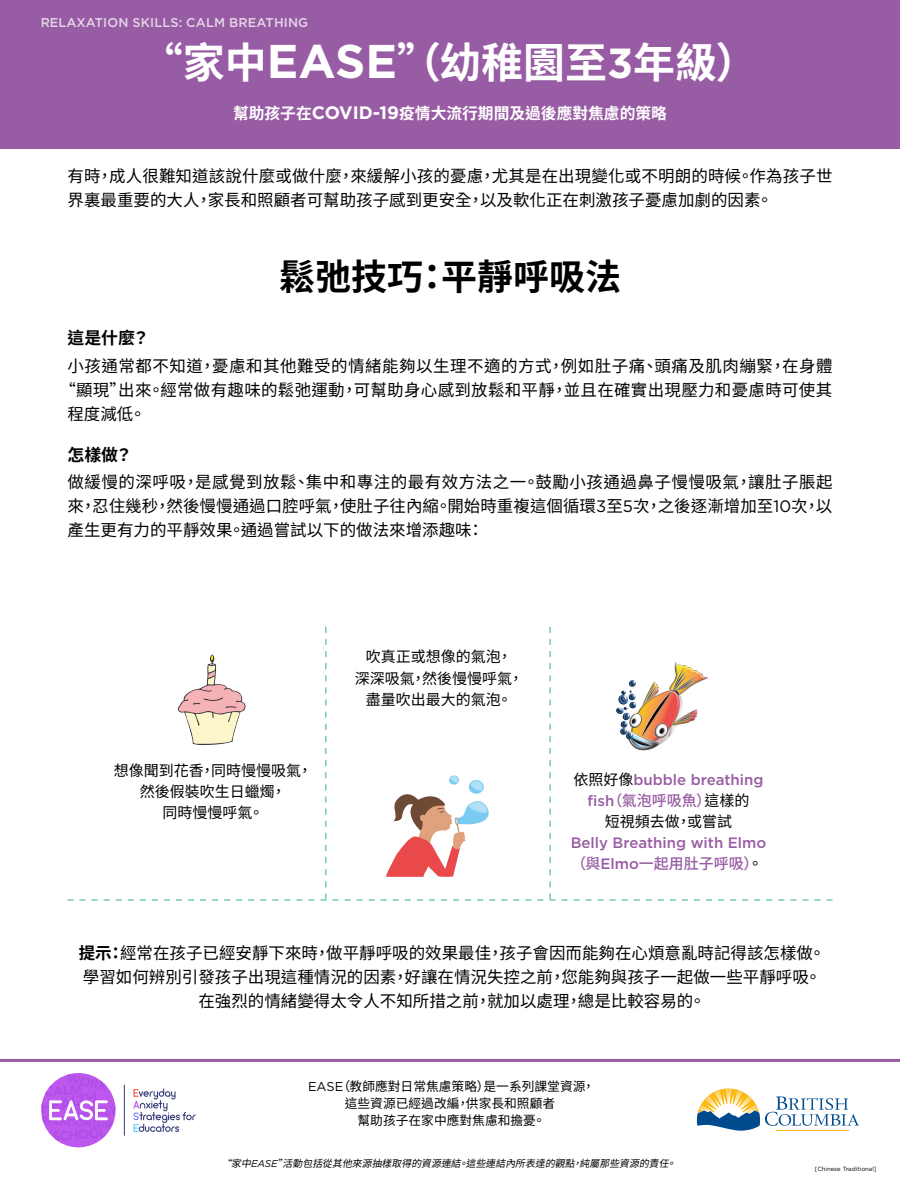
<style>
.page{position:relative;width:900px;height:1185px;background:#fff}
.page>*{position:absolute;margin:0;border:0;box-sizing:border-box;transform-origin:0 0}
.t1{font:700 42px "Source Han Sans TW";color:#fff}
.t2{font:700 36px "Source Han Sans TW";color:#000}
.t3{font:700 16.88px "Source Han Sans TW";color:#000}
.t4{font:16.5px/24px "Source Han Sans TW";color:#000}
.t5{font:16.5px "Source Han Sans TW";letter-spacing:.02em;color:#000}
.t6{font:16.5px "Source Han Sans TW";letter-spacing:.03em;color:#000}
.t7{font:700 15.75px "Source Han Sans TW";color:#fff}
.t8{font:15px/21px "Source Han Sans TW";color:#000;text-align:center}
.t9{font:500 15px "Gotham";color:#985ca4}
.t10{font:500 15px "Source Han Sans TW";color:#985ca4}
.t11{font:12.75px/17.2px "Source Han Sans TW";color:#000;text-align:center}
.t12{font:500 12.75px "Gotham";letter-spacing:.01em;color:#fff}
.t13{font:italic 9.9px "Source Han Sans TW";color:#000}
.t14{font:6px "Gotham";color:#000}
.s1{font-family:"Gotham";font-size:47.25px}
.s2{font-family:"Gotham"}
.s3{font-family:"Gotham";font-size:18px}
.s4{font-family:"Source Han Sans TW";font-weight:400;color:#000}
.s5{font-family:"Gotham";font-weight:500;color:#985ca4}
.s6{font-weight:500;color:#985ca4}
.s7{font-weight:400;color:#000}
.s8{font-weight:700}
</style>
<div class="page">
<div style="left:0;top:0;width:900px;height:148px;background:#985ca4"></div>
<svg style="left:133px;top:1088px;width:63px;height:43px"></svg>
<hr style="left:124px;top:1084px;width:1px;height:51px;background:#383e78">
<div style="left:41px;top:1072px;width:75px;height:75px;background:#be57ee;border-radius:50%"></div>
<svg style="left:41px;top:1072px;width:75px;height:69px"></svg>
<hr style="left:776px;top:1130px;width:72px;height:1px;background:#fdb913">
<svg style="left:697px;top:1088px;width:162px;height:42px"></svg>
<hr style="left:0;top:1058px;width:900px;height:3px;background:#985ca4">
<svg style="left:68px;top:626px;width:765px;height:274px"></svg>
<p class="t12" style="left:40px;top:15px;width:269px">RELAXATION SKILLS: CALM BREATHING</p>
<h1 class="t1" style="left:141px;top:39px;width:618px">“家中<span class="s1">EASE</span>”（幼稚園至<span class="s2">3</span>年級）</h1>
<p class="t7" style="left:233px;top:104px;width:435px">幫助孩子在<span class="s3">COVID-19</span>疫情大流行期間及過後應對焦慮的策略</p>
<p class="t4" style="left:68px;top:164px;width:767px">有時，成人很難知道該說什麼或做什麼，來緩解小孩的憂慮，尤其是在出現變化或不明朗的時候。作為孩子世界裏最重要的大人，家長和照顧者可幫助孩子感到更安全，以及軟化正在刺激孩子憂慮加劇的因素。</p>
<h2 class="t2" style="left:279px;top:256px;width:344px">鬆弛技巧：平靜呼吸法</h2>
<p class="t3" style="left:68px;top:328px;width:83px">這是什麼？</p>
<p class="t6" style="left:68px;top:356px;width:767px">小孩通常都不知道，憂慮和其他難受的情緒能夠以生理不適的方式，例如肚子痛、頭痛及肌肉繃緊，在身體</p>
<p class="t5" style="left:59px;top:380px;width:774px">“顯現”出來。經常做有趣味的鬆弛運動，可幫助身心感到放鬆和平靜，並且在確實出現壓力和憂慮時可使其</p>
<p class="t4" style="left:67px;top:402px;width:80px">程度減低。</p>
<p class="t3" style="left:68px;top:445px;width:66px">怎樣做？</p>
<p class="t4" style="left:68px;top:470px;width:767px;text-align:justify">做緩慢的深呼吸，是感覺到放鬆、集中和專注的最有效方法之一。鼓勵小孩通過鼻子慢慢吸氣，讓肚子脹起來，忍住幾秒，然後慢慢通過口腔呼氣，使肚子往內縮。開始時重複這個循環<span class="s2">3</span>至<span class="s2">5</span>次，之後逐漸增加至<span class="s2">10</span>次，以產生更有力的平靜效果。通過嘗試以下的做法來增添趣味：</p>
<p class="t8" style="left:114px;top:759px;width:200px">想像聞到花香，同時慢慢吸氣，然後假裝吹生日蠟燭，<br>同時慢慢呼氣。</p>
<p class="t8" style="left:355px;top:646px;width:170px">吹真正或想像的氣泡，<br>深深吸氣，然後慢慢呼氣，盡量吹出最大的氣泡。</p>
<p class="t9" style="left:573px;top:771px;width:192px"><span class="s4">依照好像</span>bubble breathing</p>
<p class="t8" style="left:588px;top:790px;width:163px"><span class="s5">fish</span><span class="s6">（氣泡呼吸魚）</span>這樣的短視頻去做，或嘗試</p>
<p class="t9" style="left:571px;top:834px;width:197px">Belly Breathing with Elmo</p>
<p class="t10" style="left:571px;top:855px;width:193px">（與<span class="s2">Elmo</span>一起用肚子呼吸）<span class="s7">。</span></p>
<p class="t4" style="left:79px;top:940px;width:748px;text-align:center"><span class="s8">提示：</span>經常在孩子已經安靜下來時，做平靜呼吸的效果最佳，孩子會因而能夠在心煩意亂時記得該怎樣做。學習如何辨別引發孩子出現這種情況的因素，好讓在情況失控之前，您能夠與孩子一起做一些平靜呼吸。在強烈的情緒變得太令人不知所措之前，就加以處理，總是比較容易的。</p>
<p class="t11" style="left:308px;top:1077px;width:288px"><span class="s2">EASE</span>（教師應對日常焦慮策略）是一系列課堂資源，這些資源已經過改編，供家長和照顧者<br>幫助孩子在家中應對焦慮和擔憂。</p>
<p class="t13" style="left:221px;top:1157px;width:461px">“家中<span class="s2">EA S E</span> ”活動包括從其他來源抽樣取得的資源連結。這些連結內所表達的觀點，純屬那些資源的責任。</p>
<p class="t14" style="left:815px;top:1164px;width:63px">[Chinese Traditional]</p>
</div>
